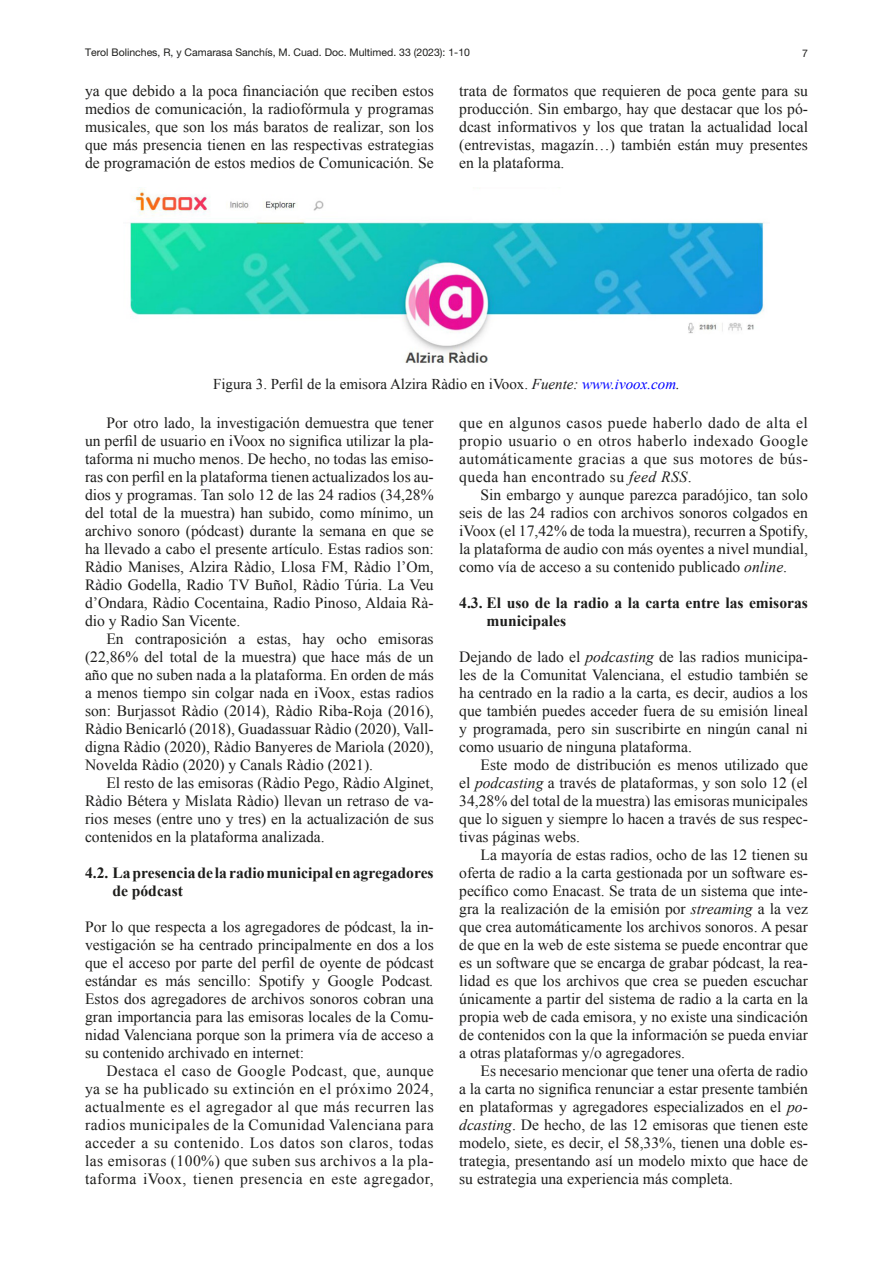
<style>
.page{position:relative;width:893px;height:1263px;background:#fff}
.page>*{position:absolute;margin:0;border:0;box-sizing:border-box;transform-origin:0 0}
.Galerada-parrafos{font:15.6px/18px "Times New Roman";color:#1d1d1b;text-align:justify}
.Primer_parrafo{font:15.6px/18px "Times New Roman";color:#1d1d1b;text-align:justify}
.Epigrafe_2nivel{font:700 15.6px/18px "Times New Roman";color:#1d1d1b}
.Pie_de_figuras{font:15px "Times New Roman";color:#1d1d1b}
.t1{font:10.5px "Helvetica Neue LT Pro";color:#1d1d1b}
.s1{font-style:italic}
.s2{font-style:italic;color:#00f}
</style>
<div class="page">
<img style="left:130px;top:187px;width:635px;height:176px">
<p class="t1" style="left:85px;top:46px;width:386px">Terol Bolinches, R, y Camarasa Sanchís, M. Cuad. Doc. Multimed. 33 (2023): 1-10</p>
<p class="t1" style="left:802px;top:47px;width:7px">7</p>
<p class="Galerada-parrafos" style="left:85px;top:81px;width:350px">ya que debido a la poca financiación que reciben estos medios de comunicación, la radiofórmula y programas musicales, que son los más baratos de realizar, son los que más presencia tienen en las respectivas estrategias de programación de estos medios de Comunicación. Se</p>
<p class="Galerada-parrafos" style="left:459px;top:81px;width:350px">trata de formatos que requieren de poca gente para su producción. Sin embargo, hay que destacar que los pó&shy;dcast informativos y los que tratan la actualidad local (entrevistas, magazín…) también están muy presentes en la plataforma.</p>
<p class="Pie_de_figuras" style="left:213px;top:374px;width:468px">Figura 3. Perfil de la emisora Alzira Ràdio en iVoox. <span class="s1">Fuente:</span> <span class="s2">www.ivoox.com</span><span class="s1">.</span></p>
<p class="Galerada-parrafos" style="left:85px;top:413px;width:350px;text-indent:21px">Por otro lado, la investigación demuestra que tener un perfil de usuario en iVoox no significa utilizar la pla&shy;taforma ni mucho menos. De hecho, no todas las emiso&shy;ras con perfil en la plataforma tienen actualizados los au&shy;dios y programas. Tan solo 12 de las 24 radios (34,28% del total de la muestra) han subido, como mínimo, un archivo sonoro (pódcast) durante la semana en que se ha llevado a cabo el presente artículo. Estas radios son:<br>Ràdio Manises, Alzira Ràdio, Llosa FM, Ràdio l’Om, Ràdio Godella, Radio TV Buñol, Ràdio Túria. La Veu d’Ondara, Ràdio Cocentaina, Radio Pinoso, Aldaia Rà&shy;dio y Radio San Vicente.</p>
<p class="Galerada-parrafos" style="left:85px;top:629px;width:350px;text-indent:21px">En contraposición a estas, hay ocho emisoras (22,86% del total de la muestra) que hace más de un año que no suben nada a la plataforma. En orden de más a menos tiempo sin colgar nada en iVoox, estas radios son: Burjassot Ràdio (2014), Ràdio Riba-Roja (2016), Ràdio Benicarló (2018), Guadassuar Ràdio (2020), Vall&shy;digna Ràdio (2020), Ràdio Banyeres de Mariola (2020), Novelda Ràdio (2020) y Canals Ràdio (2021).</p>
<p class="Galerada-parrafos" style="left:85px;top:773px;width:350px;text-indent:21px">El resto de las emisoras (Ràdio Pego, Ràdio Alginet, Ràdio Bétera y Mislata Ràdio) llevan un retraso de va&shy;rios meses (entre uno y tres) en la actualización de sus contenidos en la plataforma analizada.</p>
<p class="Epigrafe_2nivel" style="left:112px;top:863px;width:323px;text-indent:-27px">4.2. La presencia de la radio municipal en agregadores de pódcast</p>
<p class="Primer_parrafo" style="left:85px;top:917px;width:350px">Por lo que respecta a los agregadores de pódcast, la in&shy;vestigación se ha centrado principalmente en dos a los que el acceso por parte del perfil de oyente de pódcast estándar es más sencillo: Spotify y Google Podcast<span class="s1">.<br></span>Estos dos agregadores de archivos sonoros cobran una gran importancia para las emisoras locales de la Comu&shy;nidad Valenciana porque son la primera vía de acceso a su contenido archivado en internet:</p>
<p class="Galerada-parrafos" style="left:85px;top:1061px;width:350px;text-indent:21px">Destaca el caso de Google Podcast, que, aunque ya se ha publicado su extinción en el próximo 2024, actualmente es el agregador al que más recurren las radios municipales de la Comunidad Valenciana para acceder a su contenido. Los datos son claros, todas las emisoras (100%) que suben sus archivos a la pla&shy;taforma iVoox, tienen presencia en este agregador,</p>
<p class="Galerada-parrafos" style="left:459px;top:413px;width:350px">que en algunos casos puede haberlo dado de alta el propio usuario o en otros haberlo indexado Google automáticamente gracias a que sus motores de bús&shy;queda han encontrado su <span class="s1">feed RSS</span>.</p>
<p class="Galerada-parrafos" style="left:459px;top:485px;width:350px;text-indent:21px">Sin embargo y aunque parezca paradójico, tan solo seis de las 24 radios con archivos sonoros colgados en iVoox (el 17,42% de toda la muestra), recurren a Spotify, la plataforma de audio con más oyentes a nivel mundial, como vía de acceso a su contenido publicado <span class="s1">online</span>.</p>
<p class="Epigrafe_2nivel" style="left:487px;top:593px;width:323px;text-indent:-27px">4.3. El uso de la radio a la carta entre las emisoras municipales</p>
<p class="Primer_parrafo" style="left:459px;top:647px;width:350px">Dejando de lado el <span class="s1">podcasting</span> de las radios municipa&shy;les de la Comunitat Valenciana, el estudio también se ha centrado en la radio a la carta, es decir, audios a los que también puedes acceder fuera de su emisión lineal y programada, pero sin suscribirte en ningún canal ni como usuario de ninguna plataforma.</p>
<p class="Galerada-parrafos" style="left:459px;top:755px;width:350px;text-indent:21px">Este modo de distribución es menos utilizado que el <span class="s1">podcasting</span> a través de plataformas, y son solo 12 (el 34,28% del total de la muestra) las emisoras municipales que lo siguen y siempre lo hacen a través de sus respec&shy;tivas páginas webs.</p>
<p class="Galerada-parrafos" style="left:459px;top:845px;width:350px;text-indent:21px">La mayoría de estas radios, ocho de las 12 tienen su oferta de radio a la carta gestionada por un software es&shy;pecífico como Enacast. Se trata de un sistema que inte&shy;gra la realización de la emisión por <span class="s1">streaming</span> a la vez que crea automáticamente los archivos sonoros. A pesar de que en la web de este sistema se puede encontrar que es un software que se encarga de grabar pódcast, la rea&shy;lidad es que los archivos que crea se pueden escuchar únicamente a partir del sistema de radio a la carta en la propia web de cada emisora, y no existe una sindicación de contenidos con la que la información se pueda enviar a otras plataformas y/o agregadores.</p>
<p class="Galerada-parrafos" style="left:459px;top:1061px;width:350px;text-indent:21px">Es necesario mencionar que tener una oferta de radio a la carta no significa renunciar a estar presente también en plataformas y agregadores especializados en el <span class="s1">po&shy;dcasting</span>. De hecho, de las 12 emisoras que tienen este modelo, siete, es decir, el 58,33%, tienen una doble es&shy;trategia, presentando así un modelo mixto que hace de su estrategia una experiencia más completa.</p>
</div>
